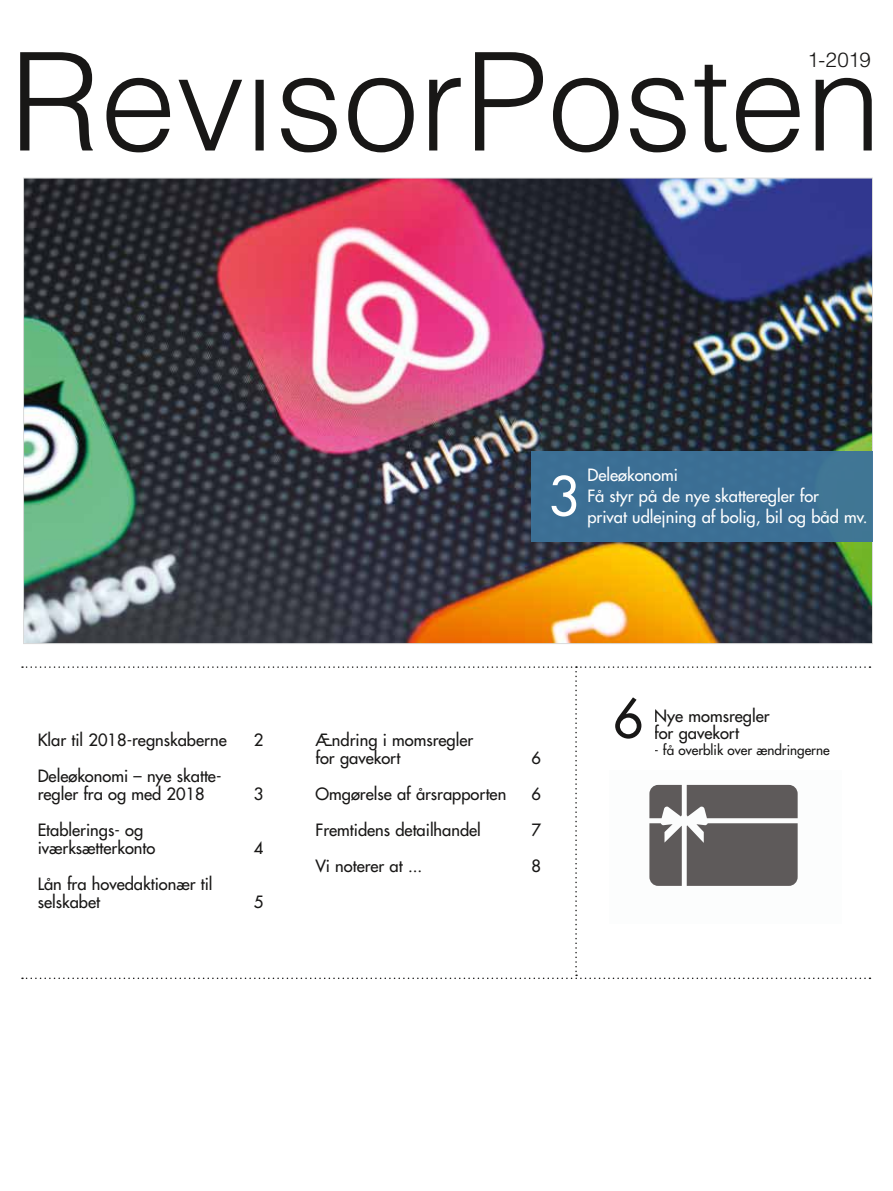
<style>
.page{position:relative;width:893px;height:1191px;background:#fff}
.page>*{position:absolute;margin:0;border:0;box-sizing:border-box;transform-origin:0 0}
.t1{font:52.5px "Futura";color:#181716}
.t2{font:52.5px "Futura";color:#fff}
.t3{font:300 20.55px "Helvetica";color:#181716}
.t4{font:16.5px/18px "Futura";color:#181716}
.t5{font:16.5px/21px "Futura";color:#fff}
.t6{font:13.5px "Futura";color:#181716}
</style>
<div class="page">
<svg style="left:20px;top:52px;width:441px;height:100px"></svg>
<svg style="left:475px;top:52px;width:397px;height:100px"></svg>
<svg style="left:22px;top:666px;width:848px;height:313px"></svg>
<img style="left:25px;top:180px;width:846px;height:462px">
<div style="left:531px;top:451px;width:342px;height:91px;background:#3d739a"></div>
<p class="t3" style="left:807px;top:47px;width:65px">1-2019</p>
<h1 class="t2" style="left:549px;top:463px;width:32px">3</h1>
<p class="t5" style="left:587px;top:464px;width:233px">Deleøkonomi<br>Få styr på de nye skatteregler for</p>
<p class="t5" style="left:587px;top:506px;width:282px">privat udlejning af bolig, bil og båd mv.</p>
<p class="t4" style="left:38px;top:731px;width:191px">Klar til 2018-regnskaberne</p>
<p class="t4" style="left:254px;top:731px;width:11px">2</p>
<p class="t4" style="left:38px;top:767px;width:185px">Deleøkonomi – nye skatte&shy;regler fra og med 2018</p>
<p class="t4" style="left:38px;top:821px;width:119px">Etablerings- og iværksætterkonto</p>
<p class="t4" style="left:38px;top:875px;width:176px">Lån fra hovedaktionær til selskabet</p>
<p class="t4" style="left:254px;top:785px;width:11px">3</p>
<p class="t4" style="left:254px;top:839px;width:11px">4</p>
<p class="t4" style="left:254px;top:893px;width:11px">5</p>
<p class="t4" style="left:315px;top:731px;width:159px">Ændring i momsregler for gavekort</p>
<p class="t4" style="left:532px;top:749px;width:11px">6</p>
<p class="t4" style="left:315px;top:785px;width:192px">Omgørelse af årsrapporten</p>
<p class="t4" style="left:532px;top:785px;width:11px">6</p>
<p class="t4" style="left:315px;top:821px;width:167px">Fremtidens detailhandel</p>
<p class="t4" style="left:532px;top:821px;width:11px">7</p>
<p class="t4" style="left:315px;top:857px;width:108px">Vi noterer at ...</p>
<p class="t4" style="left:532px;top:857px;width:11px">8</p>
<h1 class="t1" style="left:613px;top:685px;width:32px">6</h1>
<p class="t4" style="left:654px;top:708px;width:117px;line-height:16.5px">Nye momsregler for gavekort</p>
<p class="t6" style="left:654px;top:742px;width:177px">- få overblik over ændringerne</p>
</div>
